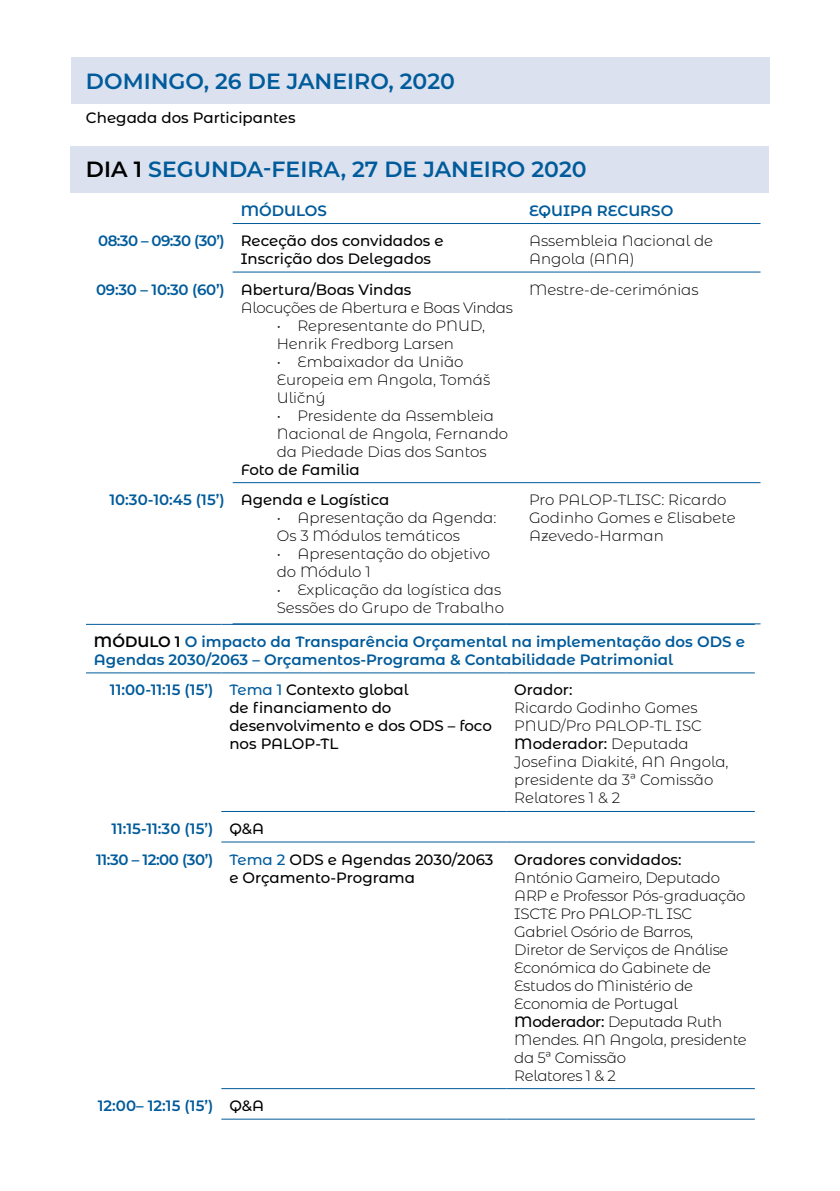
<style>
.page{position:relative;width:840px;height:1191px;background:#fff}
.page>*{position:absolute;margin:0;border:0;box-sizing:border-box;transform-origin:0 0}
.t1{font:600 22px "Montserrat";color:#005b9b}
.t2{font:300 15px/18px "Montserrat Alternates";color:#000}
.t3{font:300 15px/18px "Montserrat Alternates";letter-spacing:-.02em;color:#000}
.t4{font:600 15px/18px "Montserrat Alternates";color:#005b9b}
.t5{font:500 15px/18px "Montserrat Alternates";color:#000}
.s1{color:#000}
.s2{font-weight:600;color:#005b9b}
.s3{font-weight:500}
.s4{font-weight:500;color:#000}
.s5{color:#005b9b}
</style>
<div class="page">
<div style="left:70px;top:147px;width:697px;height:46px;background:#dbe1ef"></div>
<div style="left:72px;top:57px;width:697px;height:46px;background:#dbe1ef"></div>
<hr style="left:232px;top:223px;width:288px;height:1px;background:#005b9b">
<hr style="left:520px;top:223px;width:240px;height:1px;background:#005b9b">
<hr style="left:232px;top:272px;width:288px;height:1px;background:#005b9b">
<hr style="left:520px;top:272px;width:240px;height:1px;background:#005b9b">
<hr style="left:232px;top:482px;width:288px;height:1px;background:#005b9b">
<hr style="left:520px;top:482px;width:240px;height:1px;background:#005b9b">
<hr style="left:232px;top:623px;width:288px;height:1px;background:#005b9b">
<hr style="left:520px;top:623px;width:240px;height:1px;background:#005b9b">
<hr style="left:86px;top:624px;width:135px;height:1px;background:#005b9b">
<hr style="left:221px;top:624px;width:285px;height:1px;background:#005b9b">
<hr style="left:506px;top:624px;width:248px;height:1px;background:#005b9b">
<hr style="left:221px;top:811px;width:285px;height:1px;background:#005b9b">
<hr style="left:506px;top:811px;width:248px;height:1px;background:#005b9b">
<hr style="left:221px;top:841px;width:285px;height:1px;background:#005b9b">
<hr style="left:506px;top:841px;width:248px;height:1px;background:#005b9b">
<hr style="left:221px;top:1088px;width:285px;height:1px;background:#005b9b">
<hr style="left:506px;top:1088px;width:248px;height:1px;background:#005b9b">
<hr style="left:221px;top:1118px;width:285px;height:1px;background:#005b9b">
<hr style="left:506px;top:1118px;width:248px;height:1px;background:#005b9b">
<hr style="left:86px;top:672px;width:135px;height:1px;background:#005b9b">
<hr style="left:221px;top:672px;width:285px;height:1px;background:#005b9b">
<hr style="left:506px;top:672px;width:248px;height:1px;background:#005b9b">
<h1 class="t1" style="left:86px;top:66px;width:370px">DOMINGO, 26 DE JANEIRO, 2020</h1>
<p class="t5" style="left:86px;top:108px;width:211px">Chegada dos Participantes</p>
<h1 class="t1" style="left:86px;top:154px;width:502px"><span class="s1">DIA 1</span> SEGUNDA-FEIRA, 27 DE JANEIRO 2020</h1>
<p class="t4" style="left:240px;top:200px;width:88px">MÓDULOS</p>
<p class="t4" style="left:528px;top:200px;width:146px">EQUIPA RECURSO</p>
<p class="t5" style="left:240px;top:231px;width:204px;text-indent:-142px"><span class="s2">08:30 – 09:30 (30’)</span> Receção dos convidados e<br>Inscrição dos Delegados</p>
<p class="t2" style="left:528px;top:231px;width:185px">Assembleia Nacional de<br>Angola (ANA)</p>
<p class="t3" style="left:240px;top:280px;width:273px;text-indent:-144px"><span class="s2">09:30 – 10:30 (60’)</span> <span class="s3">Abertura/Boas Vindas<br></span>Alocuções de Abertura e Boas Vindas</p>
<p class="t2" style="left:276px;top:316px;width:210px">• Representante do PNUD,<br>Henrik Fredborg Larsen</p>
<p class="t2" style="left:276px;top:352px;width:215px">• Embaixador da União<br>Europeia em Angola, Tomáš<br>Uličný</p>
<p class="t2" style="left:276px;top:406px;width:233px">• Presidente da Assembleia<br>Nacional de Angola, Fernando da Piedade Dias dos Santos</p>
<p class="t5" style="left:240px;top:460px;width:120px">Foto de Familia</p>
<p class="t2" style="left:528px;top:280px;width:171px">Mestre-de-cerimónias</p>
<p class="t4" style="left:109px;top:490px;width:281px">10:30-10:45 (15’) <span class="s4">Agenda e Logística</span></p>
<p class="t2" style="left:276px;top:508px;width:221px">• Apresentação da Agenda:<br>Os 3 Módulos temáticos</p>
<p class="t2" style="left:276px;top:544px;width:215px">• Apresentação do objetivo do Módulo 1</p>
<p class="t2" style="left:276px;top:580px;width:229px">• Explicação da logística das<br>Sessões do Grupo de Trabalho</p>
<p class="t2" style="left:528px;top:490px;width:208px">Pro PALOP-TLISC: Ricardo<br>Godinho Gomes e Elisabete<br>Azevedo-Harman</p>
<p class="t4" style="left:94px;top:632px;width:652px"><span class="s1">MÓDULO 1</span> O impacto da Transparência Orçamental na implementação dos ODS e<br>Agendas 2030/2063 – Orçamentos-Programa &amp; Contabilidade Patrimonial</p>
<p class="t5" style="left:229px;top:680px;width:264px;text-indent:-119px"><span class="s2">11:00-11:15 (15’)</span> <span class="s5">Tema 1</span> Contexto global<br>de financiamento do desenvolvimento e dos ODS – foco nos PALOP-TL</p>
<p class="t5" style="left:514px;top:680px;width:60px">Orador:</p>
<p class="t2" style="left:514px;top:698px;width:216px">Ricardo Godinho Gomes<br>PNUD/Pro PALOP-TL ISC<br><span class="s3">Moderador:</span> Deputada<br>Josefina Diakité, AN Angola, presidente da 3ª Comissão<br>Relatores 1 &amp; 2</p>
<p class="t4" style="left:96px;top:812px;width:398px;line-height:30.6px;text-indent:15px">11:15-11:30 (15’) <span class="s4">Q&amp;A<br></span>11:30 – 12:00 (30’) <span class="s3">Tema 2</span> <span class="s4">ODS e Agendas 2030/2063</span></p>
<p class="t5" style="left:229px;top:867px;width:187px">e Orçamento-Programa</p>
<p class="t4" style="left:98px;top:1096px;width:168px">12:00– 12:15 (15’) <span class="s4">Q&amp;A</span></p>
<p class="t5" style="left:514px;top:849px;width:168px">Oradores convidados:</p>
<p class="t3" style="left:514px;top:867px;width:234px">António Gameiro, Deputado<br>ARP e Professor Pós-graduação<br>ISCTE Pro PALOP-TL ISC<br>Gabriel Osório de Barros,<br>Diretor de Serviços de Análise<br>Económica do Gabinete de<br>Estudos do Ministério de<br>Economia de Portugal<br><span class="s3">Moderador:</span> Deputada Ruth<br>Mendes. AN Angola, presidente da 5ª Comissão<br>Relatores 1 &amp; 2</p>
</div>
